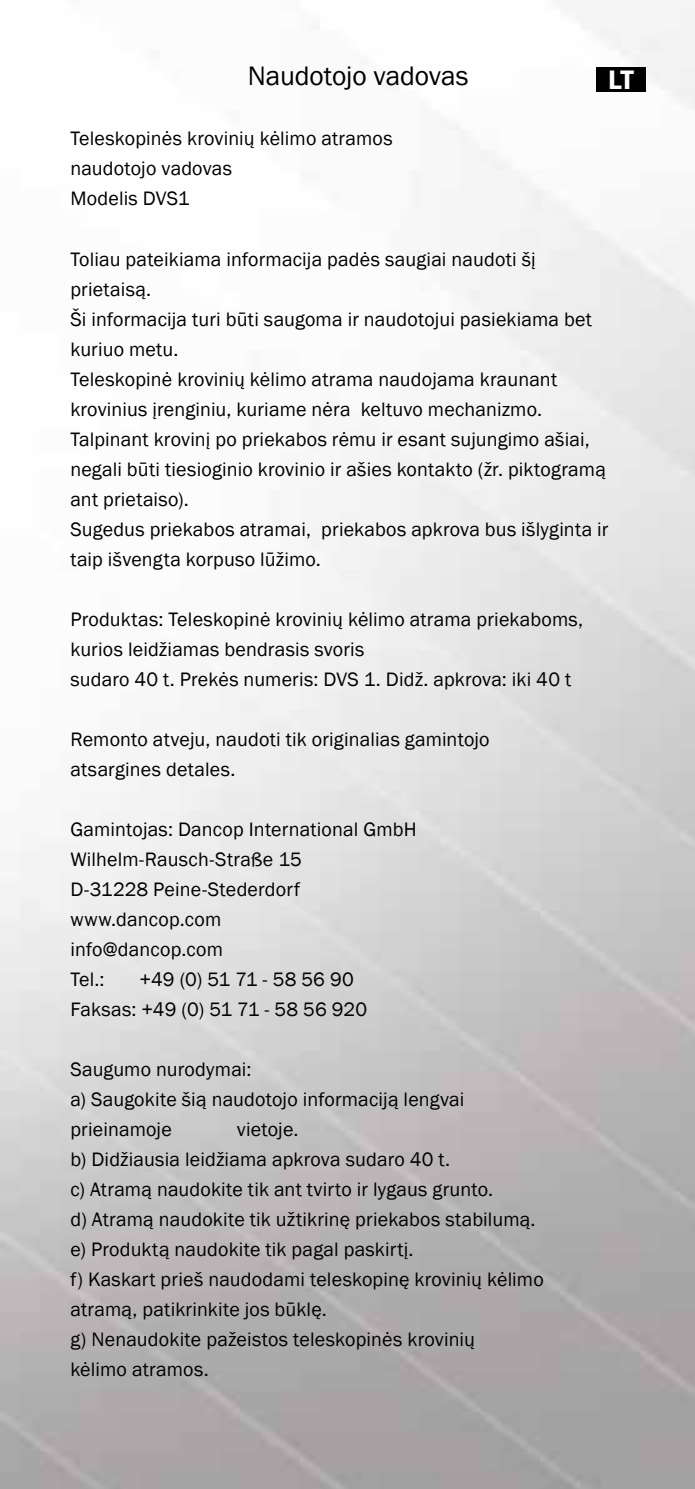
<style>
.page{position:relative;width:695px;height:1489px;background:#fff}
.page>*{position:absolute;margin:0;border:0;box-sizing:border-box;transform-origin:0 0}
.t1{font:27.5px "Franklin Gothic";letter-spacing:-.005em;color:#000}
.t2{font:600 27.5px "Franklin Gothic";color:#fff}
.t3{font:20px/30px "Franklin Gothic";letter-spacing:.01em;color:#000}
</style>
<div class="page">
<img style="left:0;top:0;width:694px;height:1488px">
<div style="left:596px;top:67px;width:49px;height:25px;background:#000"></div>
<h1 class="t1" style="left:248px;top:59px;width:222px">Naudotojo vadovas</h1>
<p class="t3" style="left:70px;top:124px;width:324px">Teleskopinės krovinių kėlimo atramos naudotojo vadovas<br>Modelis DVS1</p>
<h1 class="t2" style="left:608px;top:62px;width:27px">LT</h1>
<p class="t3" style="left:70px;top:244px;width:539px">Toliau pateikiama informacija padės saugiai naudoti šį prietaisą.<br>Ši informacija turi būti saugoma ir naudotojui pasiekiama bet kuriuo metu.<br>Teleskopinė krovinių kėlimo atrama naudojama kraunant krovinius įrenginiu, kuriame nėra keltuvo mechanizmo.<br>Talpinant krovinį po priekabos rėmu ir esant sujungimo ašiai, negali būti tiesioginio krovinio ir ašies kontakto (žr. piktogramą ant prietaiso).<br>Sugedus priekabos atramai, priekabos apkrova bus išlyginta ir taip išvengta korpuso lūžimo.</p>
<p class="t3" style="left:70px;top:604px;width:514px">Produktas: Teleskopinė krovinių kėlimo atrama priekaboms, kurios leidžiamas bendrasis svoris<br>sudaro 40 t. Prekės numeris: DVS 1. Didž. apkrova: iki 40 t</p>
<p class="t3" style="left:70px;top:724px;width:420px">Remonto atveju, naudoti tik originalias gamintojo atsargines detales.</p>
<p class="t3" style="left:70px;top:814px;width:348px">Gamintojas: Dancop International GmbH<br>Wilhelm-Rausch-Straße 15<br>D-31228 Peine-Stederdorf www.dancop.com<br>info@dancop.com<br>Tel.:</p>
<p class="t3" style="left:70px;top:964px;width:298px;text-indent:69px">+49 (0) 51 71 - 58 56 90<br>Faksas: +49 (0) 51 71 - 58 56 920</p>
<p class="t3" style="left:70px;top:1054px;width:395px">Saugumo nurodymai:<br>a) Saugokite šią naudotojo informaciją lengvai prieinamoje</p>
<p class="t3" style="left:70px;top:1114px;width:475px;text-indent:166px">vietoje.<br>b) Didžiausia leidžiama apkrova sudaro 40 t.<br>c) Atramą naudokite tik ant tvirto ir lygaus grunto.<br>d) Atramą naudokite tik užtikrinę priekabos stabilumą. e) Produktą naudokite tik pagal paskirtį.<br>f) Kaskart prieš naudodami teleskopinę krovinių kėlimo atramą, patikrinkite jos būklę.<br>g) Nenaudokite pažeistos teleskopinės krovinių<br>kėlimo atramos.</p>
</div>
